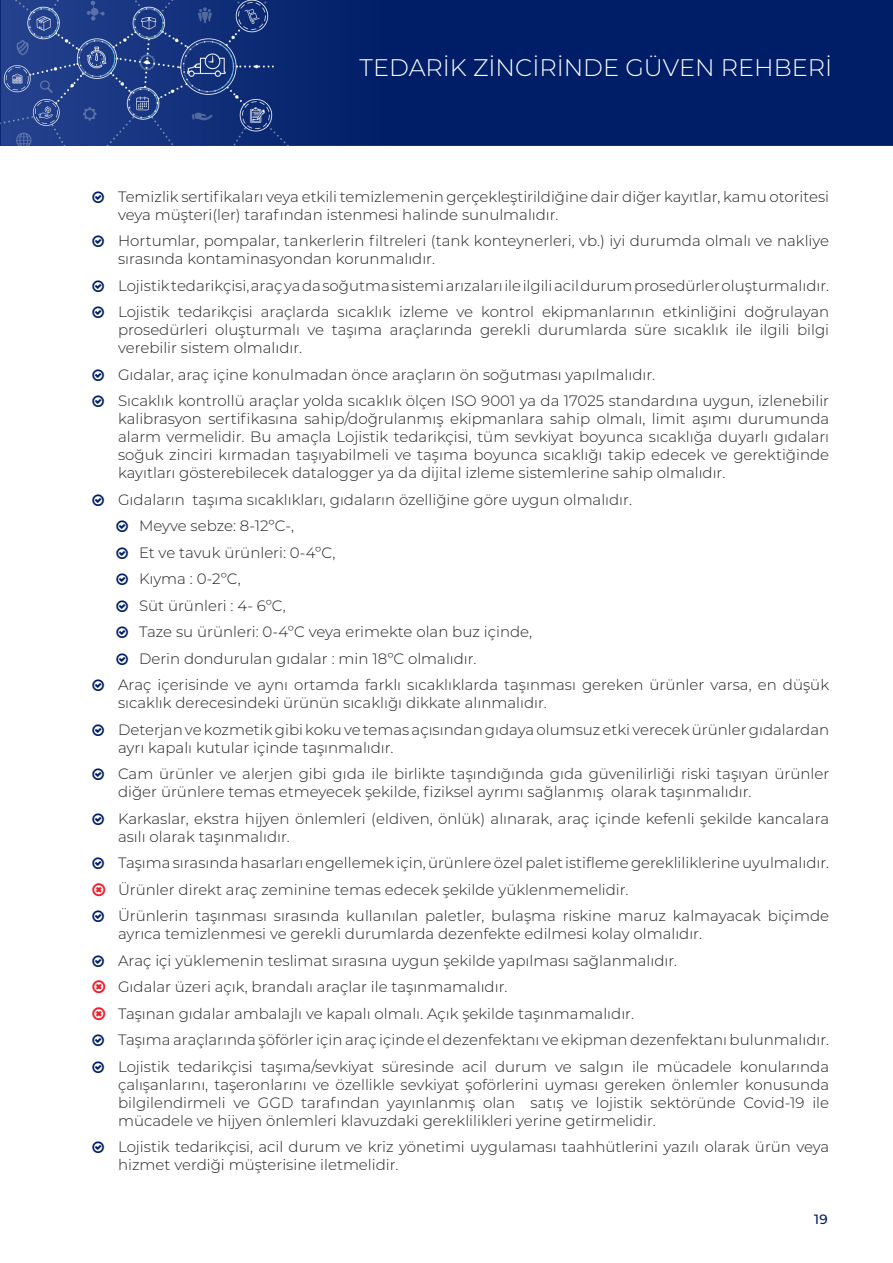
<style>
.page{position:relative;width:893px;height:1263px;background:#fff}
.page>*{position:absolute;margin:0;border:0;box-sizing:border-box;transform-origin:0 0}
.t1{font:300 24px "Montserrat";color:#fff}
.t2{font:300 15px/18px "Montserrat";color:#231f20}
.t3{font:500 13.5px "Montserrat";color:#001e68}
</style>
<div class="page">
<img style="left:0;top:0;width:893px;height:146px">
<h1 class="t1" style="left:360px;top:51px;width:474px">TEDARİK ZİNCİRİNDE GÜVEN REHBERİ</h1>
<p class="t2" style="left:118px;top:187px;width:713px">Temizlik sertifikaları veya etkili temizlemenin gerçekleştirildiğine dair diğer kayıtlar, kamu otoritesi veya müşteri(ler) tarafından istenmesi halinde sunulmalıdır.</p>
<p class="t2" style="left:118px;top:231px;width:713px">Hortumlar, pompalar, tankerlerin filtreleri (tank konteynerleri, vb.) iyi durumda olmalı ve nakliye sırasında kontaminasyondan korunmalıdır.</p>
<p class="t2" style="left:118px;top:276px;width:713px">Lojistik tedarikçisi, araç ya da soğutma sistemi arızaları ile ilgili acil durum prosedürler oluşturmalıdır.</p>
<p class="t2" style="left:118px;top:302px;width:713px;text-align:justify">Lojistik tedarikçisi araçlarda sıcaklık izleme ve kontrol ekipmanlarının etkinliğini doğrulayan prosedürleri oluşturmalı ve taşıma araçlarında gerekli durumlarda süre sıcaklık ile ilgili bilgi verebilir sistem olmalıdır.</p>
<p class="t2" style="left:118px;top:365px;width:539px">Gıdalar, araç içine konulmadan önce araçların ön soğutması yapılmalıdır.</p>
<p class="t2" style="left:118px;top:391px;width:713px;text-align:justify">Sıcaklık kontrollü araçlar yolda sıcaklık ölçen ISO 9001 ya da 17025 standardına uygun, izlenebilir kalibrasyon sertifikasına sahip/doğrulanmış ekipmanlara sahip olmalı, limit aşımı durumunda alarm vermelidir. Bu amaçla Lojistik tedarikçisi, tüm sevkiyat boyunca sıcaklığa duyarlı gıdaları soğuk zinciri kırmadan taşıyabilmeli ve taşıma boyunca sıcaklığı takip edecek ve gerektiğinde kayıtları gösterebilecek datalogger ya da dijital izleme sistemlerine sahip olmalıdır.</p>
<p class="t2" style="left:118px;top:490px;width:515px">Gıdaların taşıma sıcaklıkları, gıdaların özelliğine göre uygun olmalıdır.</p>
<p class="t2" style="left:139px;top:516px;width:157px">Meyve sebze: 8-12ºC-,</p>
<p class="t2" style="left:139px;top:543px;width:198px">Et ve tavuk ürünleri: 0-4ºC,</p>
<p class="t2" style="left:139px;top:569px;width:103px">Kıyma : 0-2ºC,</p>
<p class="t2" style="left:139px;top:596px;width:148px">Süt ürünleri : 4- 6ºC,</p>
<p class="t2" style="left:139px;top:622px;width:395px">Taze su ürünleri: 0-4ºC veya erimekte olan buz içinde,</p>
<p class="t2" style="left:139px;top:649px;width:339px">Derin dondurulan gıdalar : min 18ºC olmalıdır.</p>
<p class="t2" style="left:118px;top:675px;width:713px">Araç içerisinde ve aynı ortamda farklı sıcaklıklarda taşınması gereken ürünler varsa, en düşük sıcaklık derecesindeki ürünün sıcaklığı dikkate alınmalıdır.</p>
<p class="t2" style="left:118px;top:720px;width:713px">Deterjan ve kozmetik gibi koku ve temas açısından gıdaya olumsuz etki verecek ürünler gıdalardan ayrı kapalı kutular içinde taşınmalıdır.</p>
<p class="t2" style="left:118px;top:764px;width:713px">Cam ürünler ve alerjen gibi gıda ile birlikte taşındığında gıda güvenilirliği riski taşıyan ürünler diğer ürünlere temas etmeyecek şekilde, fiziksel ayrımı sağlanmış olarak taşınmalıdır.</p>
<p class="t2" style="left:118px;top:809px;width:713px">Karkaslar, ekstra hijyen önlemleri (eldiven, önlük) alınarak, araç içinde kefenli şekilde kancalara asılı olarak taşınmalıdır.</p>
<p class="t2" style="left:118px;top:853px;width:713px">Taşıma sırasında hasarları engellemek için, ürünlere özel palet istifleme gerekliliklerine uyulmalıdır.</p>
<p class="t2" style="left:118px;top:880px;width:512px">Ürünler direkt araç zeminine temas edecek şekilde yüklenmemelidir.</p>
<p class="t2" style="left:118px;top:906px;width:713px">Ürünlerin taşınması sırasında kullanılan paletler, bulaşma riskine maruz kalmayacak biçimde ayrıca temizlenmesi ve gerekli durumlarda dezenfekte edilmesi kolay olmalıdır.</p>
<p class="t2" style="left:118px;top:951px;width:561px">Araç içi yüklemenin teslimat sırasına uygun şekilde yapılması sağlanmalıdır.</p>
<p class="t2" style="left:118px;top:977px;width:391px">Gıdalar üzeri açık, brandalı araçlar ile taşınmamalıdır.</p>
<p class="t2" style="left:118px;top:1004px;width:517px">Taşınan gıdalar ambalajlı ve kapalı olmalı. Açık şekilde taşınmamalıdır.</p>
<p class="t2" style="left:118px;top:1030px;width:713px">Taşıma araçlarında şöförler için araç içinde el dezenfektanı ve ekipman dezenfektanı bulunmalıdır.</p>
<p class="t2" style="left:118px;top:1057px;width:713px;text-align:justify">Lojistik tedarikçisi taşıma/sevkiyat süresinde acil durum ve salgın ile mücadele konularında çalışanlarını, taşeronlarını ve özellikle sevkiyat şoförlerini uyması gereken önlemler konusunda bilgilendirmeli ve GGD tarafından yayınlanmış olan satış ve lojistik sektöründe Covid-19 ile mücadele ve hijyen önlemleri klavuzdaki gereklilikleri yerine getirmelidir.</p>
<p class="t2" style="left:118px;top:1137px;width:713px">Lojistik tedarikçisi, acil durum ve kriz yönetimi uygulaması taahhütlerini yazılı olarak ürün veya hizmet verdiği müşterisine iletmelidir.</p>
<p class="t3" style="left:814px;top:1209px;width:15px">19</p>
</div>
